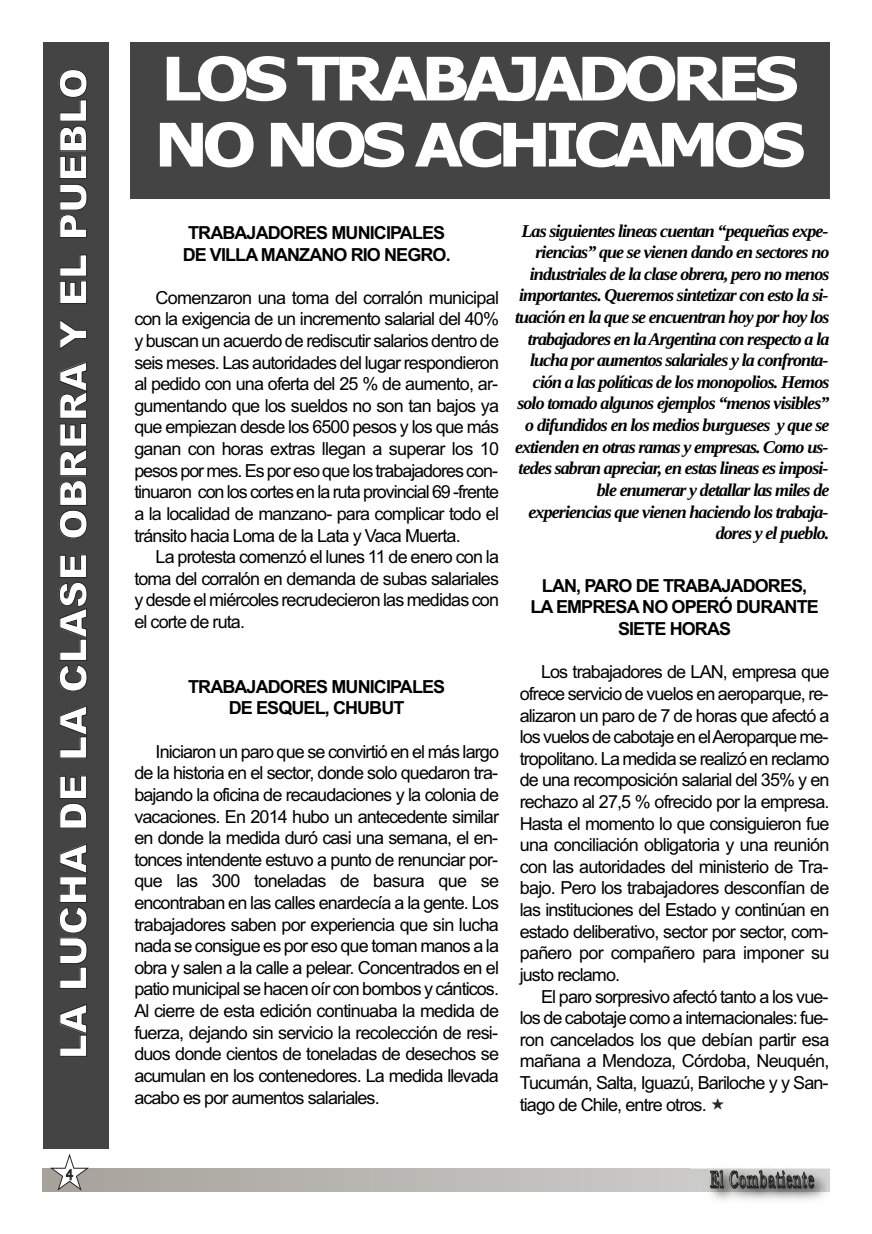
<style>
.page{position:relative;width:872px;height:1234px;background:#fff}
.page>*{position:absolute;margin:0;border:0;box-sizing:border-box;transform-origin:0 0}
.t1{font:700 60px/66px "Tahoma";letter-spacing:-.075em;color:#fff;scale:1.15 1}
.t2{font:900 37.5px "Arial";letter-spacing:.01em;color:#fff}
.t3{font:22.5px "Bookman Old Style";letter-spacing:.065em;color:#272627;scale:.55 1}
.t4{font:18px/21.6px "Arial";letter-spacing:-.05em;color:#000;text-align:justify}
.t5{font:italic 700 18px/21.6px "Liberation Serif";letter-spacing:-.05em;color:#000;text-align:right}
.t6{font:700 18px/21.6px "Arial";letter-spacing:-.05em;color:#000;text-align:center}
.t7{font:15px "Bookman Old Style";color:#272627;scale:.8 1}
</style>
<div class="page">
<svg style="left:43px;top:1168px;width:647px;height:23px;background:#b9b7b2"></svg>
<img style="left:690px;top:1168px;width:139px;height:23px">
<div style="left:43px;top:43px;width:65px;height:1105px;background:#444"></div>
<div style="left:130px;top:43px;width:699px;height:156px;background:#444"></div>
<svg style="left:51px;top:1168px;width:37px;height:21px"></svg>
<h2 class="t2" style="left:52px;top:1058px;width:992px;rotate:-90deg">LA LUCHA DE LA CLASE OBRERA Y EL PUEBLO</h2>
<p class="t7" style="left:66px;top:1165px;width:11px">4</p>
<h1 class="t1" style="left:155px;top:47px;width:567px">LOS TRABAJADORES<br>NO NOS ACHICAMOS</h1>
<p class="t6" style="left:183px;top:222px;width:269px">TRABAJADORES MUNICIPALES<br>DE VILLA MANZANO RIO NEGRO.</p>
<p class="t4" style="left:134px;top:286px;width:366px;text-indent:21px">Comenzaron una toma del corralón municipal con la exigencia de un incremento salarial del 40% y buscan un acuerdo de rediscutir salarios dentro de seis meses. Las autoridades del lugar respondieron al pedido con una oferta del 25 % de aumento, ar&shy;gumentando que los sueldos no son tan bajos ya que empiezan desde los 6500 pesos y los que más ganan con horas extras llegan a superar los 10 pesos por mes. Es por eso que los trabajadores con&shy;tinuaron con los cortes en la ruta provincial 69 -frente a la localidad de manzano- para complicar todo el tránsito hacia Loma de la Lata y Vaca Muerta.</p>
<p class="t4" style="left:134px;top:546px;width:366px;text-indent:21px">La protesta comenzó el lunes 11 de enero con la toma del corralón en demanda de subas salariales y desde el miércoles recrudecieron las medidas con el corte de ruta.</p>
<p class="t6" style="left:188px;top:675px;width:258px">TRABAJADORES MUNICIPALES<br>DE ESQUEL, CHUBUT</p>
<p class="t4" style="left:134px;top:740px;width:366px;text-indent:21px">Iniciaron un paro que se convirtió en el más largo de la historia en el sector, donde solo quedaron tra&shy;bajando la oficina de recaudaciones y la colonia de vacaciones. En 2014 hubo un antecedente similar en donde la medida duró casi una semana, el en&shy;tonces intendente estuvo a punto de renunciar por&shy;que las 300 toneladas de basura que se encontraban en las calles enardecía a la gente. Los trabajadores saben por experiencia que sin lucha nada se consigue es por eso que toman manos a la obra y salen a la calle a pelear. Concentrados en el patio municipal se hacen oír con bombos y cánticos.<br>Al cierre de esta edición continuaba la medida de fuerza, dejando sin servicio la recolección de resi&shy;duos donde cientos de toneladas de desechos se acumulan en los contenedores. La medida llevada acabo es por aumentos salariales.</p>
<p class="t5" style="left:515px;top:219px;width:316px">Las siguientes lineas cuentan “pequeñas expe&shy;riencias” que se vienen dando en sectores no industriales de la clase obrera, pero no menos importantes. Queremos sintetizar con esto la si&shy;tuación en la que se encuentran hoy por hoy los trabajadores en la Argentina con respecto a la lucha por aumentos salariales y la confronta&shy;ción a las políticas de los monopolios. Hemos solo tomado algunos ejemplos “menos visibles” o difundidos en los medios burgueses y que se extienden en otras ramas y empresas. Como us&shy;tedes sabran apreciar, en estas lineas es imposi&shy;ble enumerar y detallar las miles de experiencias que vienen haciendo los trabaja&shy;dores y el pueblo.</p>
<p class="t6" style="left:530px;top:574px;width:290px">LAN, PARO DE TRABAJADORES,<br>LA EMPRESA NO OPERÓ DURANTE<br>SIETE HORAS</p>
<p class="t4" style="left:520px;top:661px;width:311px;text-indent:21px">Los trabajadores de LAN, empresa que ofrece servicio de vuelos en aeroparque, re&shy;alizaron un paro de 7 de horas que afectó a los vuelos de cabotaje en elAeroparque me&shy;tropolitano. La medida se realizó en reclamo de una recomposición salarial del 35% y en rechazo al 27,5 % ofrecido por la empresa.<br>Hasta el momento lo que consiguieron fue una conciliación obligatoria y una reunión con las autoridades del ministerio de Tra&shy;bajo. Pero los trabajadores desconfían de las instituciones del Estado y continúan en estado deliberativo, sector por sector, com&shy;pañero por compañero para imponer su justo reclamo.</p>
<p class="t4" style="left:520px;top:985px;width:311px;text-indent:21px">El paro sorpresivo afectó tanto a los vue&shy;los de cabotaje como a internacionales: fue&shy;ron cancelados los que debían partir esa mañana a Mendoza, Córdoba, Neuquén, Tucumán, Salta, Iguazú, Bariloche y y San&shy;tiago de Chile, entre otros.</p>
<p class="t3" style="left:710px;top:1166px;width:190px">El Combatiente</p>
</div>
